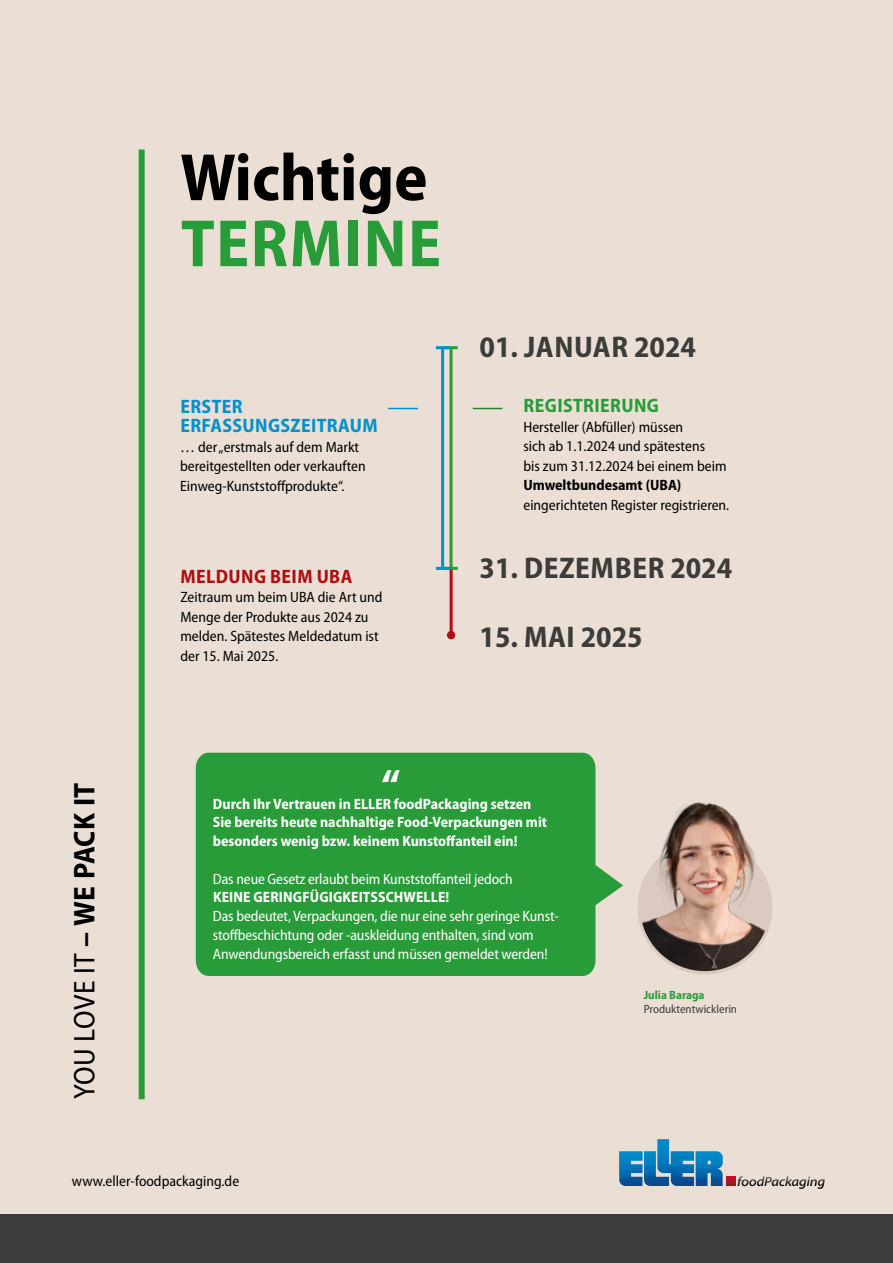
<style>
.page{position:relative;width:893px;height:1263px;background:#ebdfd5}
.page>*{position:absolute;margin:0;border:0;box-sizing:border-box;transform-origin:0 0}
.t1{font:700 semi-condensed 67.5px "Myriad Pro";color:#000}
.t2{font:700 semi-condensed 67.5px "Myriad Pro";letter-spacing:.02em;color:#289c38}
.t3{font:700 semi-condensed 45px "Myriad Pro";color:#fff}
.t4{font:700 semi-condensed 30px "Myriad Pro";letter-spacing:.01em;color:#3c3c3b}
.t5{font:semi-condensed 30px "Myriad Pro";letter-spacing:.015em;color:#000}
.t6{font:700 semi-condensed 19.5px/19.5px "Myriad Pro";letter-spacing:.02em;color:#0091cc}
.t7{font:700 semi-condensed 19.5px "Myriad Pro";letter-spacing:.02em;color:#ae0f11}
.t8{font:700 semi-condensed 19.5px "Myriad Pro";letter-spacing:.02em;color:#289c38}
.t9{font:semi-condensed 15px/19.5px "Myriad Pro";color:#000}
.t10{font:semi-condensed 15px/18.8px "Myriad Pro";letter-spacing:-.01em;color:#fff}
.t11{font:700 semi-condensed 15px/18.8px "Myriad Pro";color:#fff}
.t12{font:700 semi-condensed 15px "Myriad Pro";color:#000}
.t13{font:semi-condensed 12px "Myriad Pro";color:#3c3c3b}
.t14{font:700 semi-condensed 12px "Myriad Pro";color:#289c38}
.s1{font-weight:700}
</style>
<div class="page">
<svg style="left:778px;top:1176px;width:47px;height:13px"></svg>
<img style="left:619px;top:1139px;width:159px;height:48px">
<div style="left:0;top:1214px;width:893px;height:49px;background:#3c3c3b"></div>
<div style="left:139px;top:150px;width:6px;height:949px;background:#289c38"></div>
<hr style="left:450px;top:568px;width:3px;height:67px;background:#ae0f11">
<div style="left:447px;top:631px;width:8px;height:8px;background:#ae0f11;border-radius:50%"></div>
<hr style="left:450px;top:348px;width:3px;height:220px;background:#289c38">
<hr style="left:444px;top:567px;width:14px;height:3px;background:#289c38">
<hr style="left:444px;top:346px;width:14px;height:3px;background:#289c38">
<hr style="left:441px;top:348px;width:3px;height:220px;background:#0091cc">
<svg style="left:436px;top:567px;width:13px;height:3px"></svg>
<svg style="left:436px;top:346px;width:13px;height:3px"></svg>
<hr style="left:388px;top:408px;width:30px;height:1px;background:#0091cc">
<svg style="left:473px;top:408px;width:29px;height:1px"></svg>
<div style="left:196px;top:753px;width:427px;height:223px;background:#289c38"></div>
<img style="left:637px;top:802px;width:134px;height:169px">
<h3 class="t5" style="left:68px;top:1099px;width:318px;rotate:-90deg">YOU LOVE IT <span class="s1">– WE PACK IT</span></h3>
<h1 class="t1" style="left:180px;top:134px;width:249px">Wichtige</h1>
<h1 class="t2" style="left:181px;top:200px;width:262px">TERMINE</h1>
<h3 class="t6" style="left:180px;top:396px;width:199px">ERSTER<br>ERFASSUNGSZEITRAUM</h3>
<p class="t9" style="left:180px;top:437px;width:187px">… der „erstmals auf dem Markt bereitgestellten oder verkauften<br>Einweg-Kunststoffprodukte“.</p>
<h3 class="t7" style="left:181px;top:563px;width:173px">MELDUNG BEIM UBA</h3>
<p class="t9" style="left:180px;top:588px;width:204px">Zeitraum um beim UBA die Art und<br>Menge der Produkte aus 2024 zu melden. Spätestes Meldedatum ist der 15. Mai 2025.</p>
<h3 class="t4" style="left:479px;top:328px;width:218px">01. JANUAR 2024</h3>
<h3 class="t8" style="left:524px;top:393px;width:137px">REGISTRIERUNG</h3>
<p class="t9" style="left:523px;top:417px;width:205px">Hersteller (Abfüller) müssen<br>sich ab 1.1.2024 und spätestens<br>bis zum 31.12.2024 bei einem beim</p>
<p class="t12" style="left:523px;top:475px;width:159px">Umweltbundesamt (UBA)</p>
<p class="t9" style="left:523px;top:495px;width:207px">eingerichteten Register registrieren.</p>
<h3 class="t4" style="left:479px;top:549px;width:254px">31. DEZEMBER 2024</h3>
<h3 class="t4" style="left:479px;top:618px;width:165px">15. MAI 2025</h3>
<h2 class="t3" style="left:381px;top:757px;width:20px">“</h2>
<p class="t11" style="left:213px;top:812px;width:336px">Sie bereits heute nachhaltige Food-Verpackungen mit besonders wenig bzw. keinem Kunstoffanteil ein!</p>
<p class="t10" style="left:213px;top:869px;width:301px">Das neue Gesetz erlaubt beim Kunststoffanteil jedoch</p>
<p class="t11" style="left:213px;top:887px;width:238px">KEINE GERINGFÜGIGKEITSSCHWELLE!</p>
<p class="t10" style="left:213px;top:907px;width:348px">Das bedeutet, Verpackungen, die nur eine sehr geringe Kunst&shy;stoffbeschichtung oder -auskleidung enthalten, sind vom<br>Anwendungsbereich erfasst und müssen gemeldet werden!</p>
<p class="t11" style="left:213px;top:794px;width:320px">Durch Ihr Vertrauen in ELLER foodPackaging setzen</p>
<p class="t14" style="left:644px;top:987px;width:62px">Julia Baraga</p>
<p class="t13" style="left:644px;top:1002px;width:95px">Produktentwicklerin</p>
<p class="t9" style="left:72px;top:1172px;width:169px">www.eller-foodpackaging.de</p>
</div>
